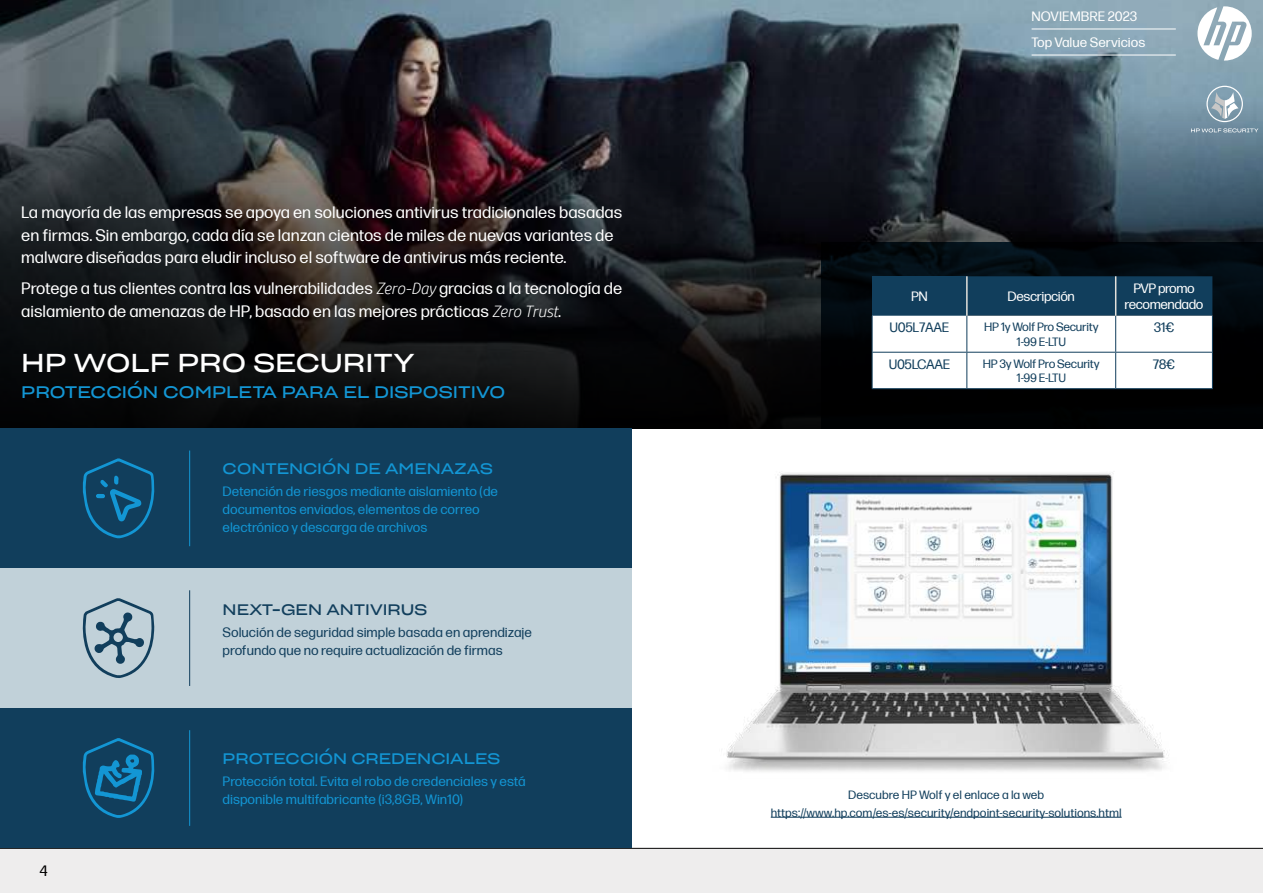
<style>
.page{position:relative;width:1263px;height:893px;background:#fff}
.page>*{position:absolute;margin:0;border:0;box-sizing:border-box;transform-origin:0 0}
.t1{font:25.5px "Sharp Grotesk Book 25";color:#fff}
.t2{font:16.5px/22.5px "Forma DJR Micro";color:#fff}
.t3{font:16.5px "Sharp Grotesk Book 25";color:#1396d4}
.t4{font:15px "Sharp Grotesk Book 25";color:#1396d4}
.t5{font:15px "Sharp Grotesk Book 25";color:#113e5c}
.t6{font:15px "Forma DJR Micro";color:#000}
.t7{font:13.5px/18px "Forma DJR Micro";color:#1396d4}
.t8{font:13.5px/18px "Forma DJR Micro";color:#113e5c}
.t9{font:13.5px/16.2px "Forma DJR Micro";letter-spacing:-.03em;color:#fff;text-align:center}
.t10{font:13.5px/26.1px "Forma DJR Micro";color:#fff}
.t11{font:13.5px "Forma DJR Micro";letter-spacing:-.02em;color:#113e5c}
.t12{font:12px/18px "Forma DJR Micro";color:#113e5c;text-align:center}
.t13{font:12px/14.4px "Forma DJR Micro";letter-spacing:-.02em;color:#113e5c;text-align:center}
.s1{font-family:"HP Simplified";font-weight:300;font-style:italic}
</style>
<div class="page">
<div style="left:0;top:849px;width:1263px;height:44px;background:#eeeded"></div>
<hr style="left:0;top:848px;width:1263px;height:1px;background:#000">
<img style="left:0;top:0;width:1263px;height:62px">
<svg style="left:0;top:62px;width:1263px;height:366px;background:#202227"></svg>
<div style="left:0;top:568px;width:631px;height:140px;background:#c1d1d9"></div>
<div style="left:0;top:708px;width:631px;height:140px;background:#113e5c"></div>
<div style="left:0;top:428px;width:631px;height:140px;background:#113e5c"></div>
<hr style="left:771px;top:817px;width:350px;height:1px;background:#113e5c">
<hr style="left:189px;top:590px;width:1px;height:96px;background:#113e5c">
<svg style="left:82px;top:598px;width:72px;height:80px"></svg>
<hr style="left:189px;top:730px;width:1px;height:96px;background:#1396d4">
<svg style="left:83px;top:738px;width:72px;height:80px"></svg>
<hr style="left:189px;top:450px;width:1px;height:96px;background:#1396d4">
<svg style="left:1191px;top:128px;width:67px;height:4px"></svg>
<svg style="left:1206px;top:86px;width:37px;height:36px"></svg>
<svg style="left:1197px;top:6px;width:55px;height:55px"></svg>
<hr style="left:1031px;top:29px;width:145px;height:1px;background:#fff">
<hr style="left:1031px;top:55px;width:145px;height:1px;background:#fff">
<svg style="left:821px;top:242px;width:442px;height:186px;background:#010508"></svg>
<svg style="left:872px;top:276px;width:340px;height:112px"></svg>
<hr style="left:872px;top:316px;width:1px;height:36px;background:#113e5c">
<hr style="left:966px;top:316px;width:1px;height:36px;background:#113e5c">
<hr style="left:1115px;top:316px;width:1px;height:36px;background:#113e5c">
<hr style="left:1212px;top:316px;width:1px;height:36px;background:#113e5c">
<hr style="left:872px;top:352px;width:95px;height:1px;background:#113e5c">
<hr style="left:872px;top:353px;width:1px;height:35px;background:#113e5c">
<hr style="left:967px;top:352px;width:149px;height:1px;background:#113e5c">
<hr style="left:966px;top:353px;width:1px;height:35px;background:#113e5c">
<hr style="left:1116px;top:352px;width:97px;height:1px;background:#113e5c">
<hr style="left:1115px;top:353px;width:1px;height:35px;background:#113e5c">
<hr style="left:1212px;top:353px;width:1px;height:35px;background:#113e5c">
<hr style="left:872px;top:388px;width:95px;height:1px;background:#113e5c">
<hr style="left:967px;top:388px;width:149px;height:1px;background:#113e5c">
<hr style="left:1116px;top:388px;width:97px;height:1px;background:#113e5c">
<hr style="left:966px;top:276px;width:2px;height:40px;background:#e3e1dc">
<hr style="left:1115px;top:276px;width:1px;height:40px;background:#e3e1dc">
<img style="left:726px;top:472px;width:443px;height:300px">
<svg style="left:83px;top:458px;width:72px;height:80px"></svg>
<p class="t2" style="left:21px;top:200px;width:602px">La mayoría de las empresas se apoya en soluciones antivirus tradicionales basadas en firmas. Sin embargo, cada día se lanzan cientos de miles de nuevas variantes de malware diseñadas para eludir incluso el software de antivirus más reciente.</p>
<p class="t2" style="left:21px;top:276px;width:602px">Protege a tus clientes contra las vulnerabilidades <span class="s1">Zero-Day</span> gracias a la tecnología de aislamiento de amenazas de HP, basado en las mejores prácticas <span class="s1">Zero Trust</span>.</p>
<h1 class="t1" style="left:21px;top:340px;width:395px">HP WOLF PRO SECURITY</h1>
<p class="t3" style="left:21px;top:378px;width:486px">PROTECCIÓN COMPLETA PARA EL DISPOSITIVO</p>
<p class="t4" style="left:223px;top:456px;width:272px">CONTENCIÓN DE AMENAZAS</p>
<p class="t7" style="left:223px;top:482px;width:277px">Detención de riesgos mediante aislamiento (de documentos enviados, elementos de correo electrónico y descarga de archivos</p>
<p class="t5" style="left:223px;top:597px;width:206px">NEXT-GEN ANTIVIRUS</p>
<p class="t8" style="left:223px;top:623px;width:311px">Solución de seguridad simple basada en aprendizaje profundo que no require actualización de firmas</p>
<p class="t6" style="left:40px;top:860px;width:10px">4</p>
<p class="t4" style="left:223px;top:745px;width:279px">PROTECCIÓN CREDENCIALES</p>
<p class="t7" style="left:223px;top:771px;width:304px">Protección total. Evita el robo de credenciales y está disponible multifabricante (i3,8GB, Win10)</p>
<p class="t10" style="left:1031px;top:2px;width:115px">NOVIEMBRE 2023<br>Top Value Servicios</p>
<p class="t9" style="left:911px;top:287px;width:18px">PN</p>
<p class="t9" style="left:1007px;top:287px;width:69px">Descripción</p>
<p class="t9" style="left:1124px;top:279px;width:80px">PVP promo recomendado</p>
<p class="t11" style="left:889px;top:318px;width:61px">U05L7AAE</p>
<p class="t13" style="left:984px;top:319px;width:116px">HP 1y Wolf Pro Security<br>1-99 E-LTU</p>
<p class="t8" style="left:1154px;top:318px;width:22px">31€</p>
<p class="t11" style="left:889px;top:354px;width:63px">U05LCAAE</p>
<p class="t13" style="left:983px;top:355px;width:118px">HP 3y Wolf Pro Security<br>1-99 E-LTU</p>
<p class="t8" style="left:1153px;top:354px;width:24px">78€</p>
<p class="t12" style="left:771px;top:785px;width:352px">Descubre HP Wolf y el enlace a la web https://www.hp.com/es-es/security/endpoint-security-solutions.html</p>
</div>
